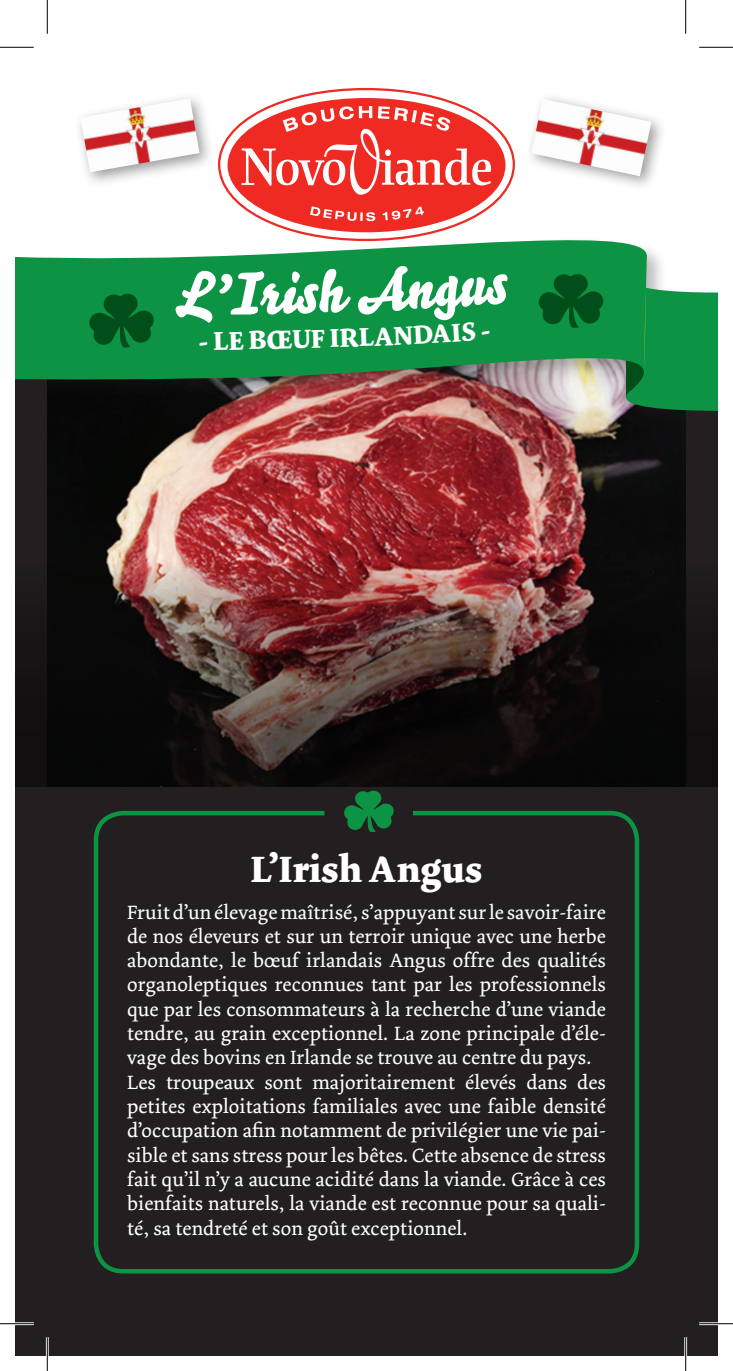
<style>
.page{position:relative;width:733px;height:1371px;background:#fff}
.page>*{position:absolute;margin:0;border:0;box-sizing:border-box;transform-origin:0 0}
.t1{font:58.5px "Bello modif";color:#fff}
.t2{font:700 38.25px "Dolly";color:#fff}
.t3{font:700 27px "Dolly";color:#fff}
.t4{font:20.25px/24.3px "Dolly";letter-spacing:.005em;color:#fff;text-align:justify}
</style>
<div class="page">
<div style="left:15px;top:315px;width:702px;height:1040px;background:#231f20"></div>
<img style="left:47px;top:440px;width:638px;height:121px">
<img style="left:15px;top:561px;width:702px;height:225px">
<svg style="left:218px;top:88px;width:297px;height:134px"></svg>
<div style="left:227px;top:98px;width:278px;height:134px;background:#ee2a23;border-radius:50%"></div>
<svg style="left:310px;top:206px;width:65px;height:15px"></svg>
<svg style="left:382px;top:206px;width:42px;height:14px"></svg>
<svg style="left:241px;top:106px;width:250px;height:89px"></svg>
<svg style="left:344px;top:790px;width:50px;height:42px"></svg>
<img style="left:15px;top:222px;width:702px;height:218px">
<svg style="left:615px;top:255px;width:31px;height:142px;background:#1c8f4a"></svg>
<svg style="left:15px;top:248px;width:142px;height:129px;background:#1e924d"></svg>
<svg style="left:538px;top:272px;width:65px;height:56px;background:#06692b"></svg>
<div style="left:94px;top:810px;width:545px;height:463px;border:4px solid #0d9344;border-radius:27px"></div>
<div style="left:73px;top:91px;width:142px;height:97px;background:#231f20;opacity:.45"></div>
<img style="left:80px;top:98px;width:119px;height:74px">
<div style="left:524px;top:92px;width:142px;height:100px;background:#231f20;opacity:.45"></div>
<img style="left:531px;top:99px;width:120px;height:77px">
<hr style="left:0;top:1321px;width:34px;height:3px;background:#fff">
<hr style="left:699px;top:1321px;width:33px;height:3px;background:#fff">
<hr style="left:46px;top:1336px;width:3px;height:34px;background:#fff">
<hr style="left:684px;top:1336px;width:2px;height:34px;background:#fff">
<hr style="left:0;top:47px;width:34px;height:1px;background:#000">
<hr style="left:699px;top:47px;width:33px;height:1px;background:#000">
<hr style="left:0;top:1322px;width:34px;height:1px;background:#000">
<hr style="left:699px;top:1322px;width:33px;height:1px;background:#000">
<hr style="left:47px;top:0;width:1px;height:34px;background:#000">
<hr style="left:47px;top:1336px;width:1px;height:34px;background:#000">
<hr style="left:685px;top:0;width:1px;height:34px;background:#000">
<hr style="left:685px;top:1336px;width:1px;height:34px;background:#000">
<div style="left:393px;top:274px;width:116px;height:71px;background:#0d9344"></div>
<p class="t1" style="left:173px;top:255px;width:233px;rotate:-2deg">L’Irish A</p>
<p class="t3" style="left:198px;top:326px;width:197px;rotate:-2deg">- LE BŒUF IRLA</p>
<p class="t2" style="left:250px;top:846px;width:233px">L’Irish Angus</p>
<p class="t4" style="left:127px;top:899px;width:480px">Fruit d’un élevage maîtrisé, s’appuyant sur le savoir-faire de nos éleveurs et sur un terroir unique avec une herbe abondante, le bœuf irlandais Angus offre des qualités organoleptiques reconnues tant par les professionnels que par les consommateurs à la recherche d’une viande tendre, au grain exceptionnel. La zone principale d’éle&shy;vage des bovins en Irlande se trouve au centre du pays.</p>
<p class="t4" style="left:127px;top:1070px;width:480px">Les troupeaux sont majoritairement élevés dans des petites exploitations familiales avec une faible densité d’occupation afin notamment de privilégier une vie pai&shy;sible et sans stress pour les bêtes. Cette absence de stress fait qu’il n’y a aucune acidité dans la viande. Grâce à ces bienfaits naturels, la viande est reconnue pour sa quali&shy;té, sa tendreté et son goût exceptionnel.</p>
</div>
